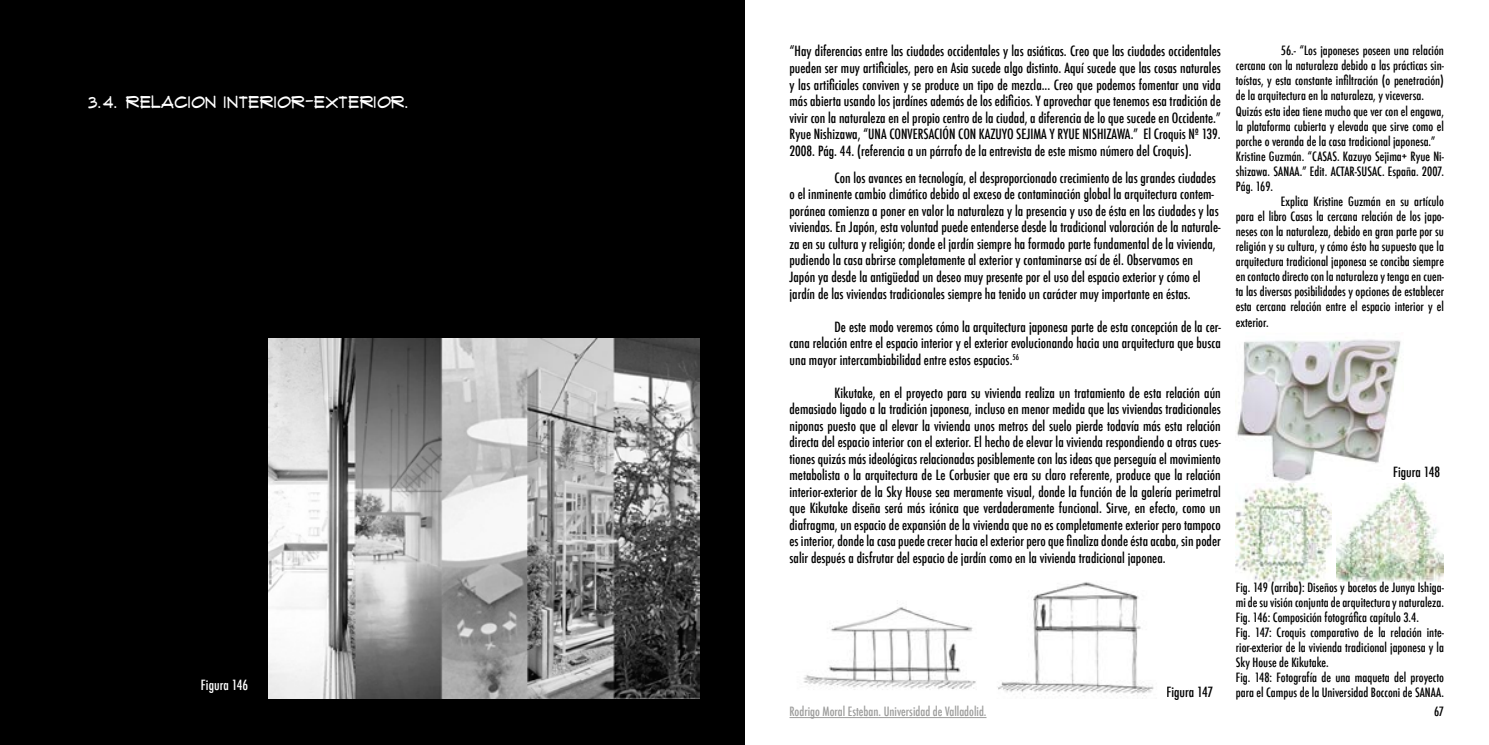
<style>
.page{position:relative;width:1489px;height:745px;background:#fff}
.page>*{position:absolute;margin:0;border:0;box-sizing:border-box;transform-origin:0 0}
.t1{font:16.25px "Flux Architect";color:#fff}
.t2{font:500 condensed 13.75px/16.5px "Futura";color:#000;text-align:justify}
.t3{font:500 condensed 13.75px "Futura";color:#fff}
.t4{font:500 condensed 12.5px/15px "Futura";color:#000}
.t5{font:500 condensed 12.5px "Futura";color:#9d9d9c}
</style>
<div class="page">
<div style="left:0;top:0;width:744px;height:744px;background:#000"></div>
<img style="left:1235px;top:482px;width:96px;height:99px">
<img style="left:1336px;top:482px;width:107px;height:99px">
<img style="left:1237px;top:339px;width:164px;height:143px">
<hr style="left:789px;top:716px;width:197px;height:1px;background:#9d9d9c">
<img style="left:803px;top:582px;width:351px;height:114px">
<img style="left:268px;top:338px;width:431px;height:360px">
<p class="t1" style="left:89px;top:91px;width:323px">3.4. RELACION INTERIOR-EXTERIOR.</p>
<p class="t3" style="left:201px;top:676px;width:49px">Figura 146</p>
<p class="t2" style="left:789px;top:43px;width:433px">“Hay diferencias entre las ciudades occidentales y las asiáticas. Creo que las ciudades occidentales pueden ser muy artificiales, pero en Asia sucede algo distinto. Aquí sucede que las cosas naturales y las artificiales conviven y se produce un tipo de mezcla... Creo que podemos fomentar una vida más abierta usando los jardínes además de los edificios. Y aprovechar que tenemos esa tradición de vivir con la naturaleza en el propio centro de la ciudad, a diferencia de lo que sucede en Occidente.” Ryue Nishizawa, “UNA CONVERSACIÓN CON KAZUYO SEJIMA Y RYUE NISHIZAWA.” El Croquis Nº 139.<br>2008. Pág. 44. (referencia a un párrafo de la entrevista de este mismo número del Croquis).</p>
<p class="t2" style="left:789px;top:169px;width:432px;text-align:left;text-indent:45px">Con los avances en tecnología, el desproporcionado crecimiento de las grandes ciudades o el inminente cambio climático debido al exceso de contaminación global la arquitectura contem&shy;poránea comienza a poner en valor la naturaleza y la presencia y uso de ésta en las ciudades y las viviendas. En Japón, esta voluntad puede entenderse desde la tradicional valoración de la naturale&shy;za en su cultura y religión; donde el jardín siempre ha formado parte fundamental de la vivienda, pudiendo la casa abrirse completamente al exterior y contaminarse así de él. Observamos en Japón ya desde la antigüedad un deseo muy presente por el uso del espacio exterior y cómo el jardín de las viviendas tradicionales siempre ha tenido un carácter muy importante en éstas.</p>
<p class="t2" style="left:789px;top:318px;width:433px;text-indent:45px">De este modo veremos cómo la arquitectura japonesa parte de esta concepción de la cer&shy;cana relación entre el espacio interior y el exterior evolucionando hacia una arquitectura que busca una mayor intercambiabilidad entre estos espacios.<sup>56</sup></p>
<p class="t2" style="left:789px;top:384px;width:433px;text-indent:45px">Kikutake, en el proyecto para su vivienda realiza un tratamiento de esta relación aún demasiado ligado a la tradición japonesa, incluso en menor medida que las viviendas tradicionales niponas puesto que al elevar la vivienda unos metros del suelo pierde todavía más esta relación directa del espacio interior con el exterior. El hecho de elevar la vivienda respondiendo a otras cues&shy;tiones quizás más ideológicas relacionadas posiblemente con las ideas que perseguía el movimiento metabolista o la arquitectura de Le Corbusier que era su claro referente, produce que la relación interior-exterior de la Sky House sea meramente visual, donde la función de la galería perimetral que Kikutake diseña será más icónica que verdaderamente funcional. Sirve, en efecto, como un diafragma, un espacio de expansión de la vivienda que no es completamente exterior pero tampoco es interior, donde la casa puede crecer hacia el exterior pero que finaliza donde ésta acaba, sin poder salir después a disfrutar del espacio de jardín como en la vivienda tradicional japonea.</p>
<p class="t4" style="left:1235px;top:43px;width:210px;text-indent:45px">56.- “Los japoneses poseen una relación cercana con la naturaleza debido a las prácticas sin&shy;toístas, y esta constante infiltración (o penetración) de la arquitectura en la naturaleza, y viceversa.<br>Quizás esta idea tiene mucho que ver con el engawa, la plataforma cubierta y elevada que sirve como el porche o veranda de la casa tradicional japonesa.” Kristine Guzmán. “CASAS. Kazuyo Sejima+ Ryue Ni&shy;shizawa. SANAA.” Edit. ACTAR-SUSAC. España. 2007.<br>Pág. 169.</p>
<p class="t4" style="left:1235px;top:193px;width:210px;text-align:justify;text-indent:45px">Explica Kristine Guzmán en su artículo para el libro Casas la cercana relación de los japo&shy;neses con la naturaleza, debido en gran parte por su religión y su cultura, y cómo ésto ha supuesto que la arquitectura tradicional japonesa se conciba siempre en contacto directo con la naturaleza y tenga en cuen&shy;ta las diversas posibilidades y opciones de establecer esta cercana relación entre el espacio interior y el</p>
<p class="t4" style="left:1235px;top:315px;width:34px">exterior.</p>
<p class="t2" style="left:1392px;top:463px;width:49px">Figura 148</p>
<p class="t5" style="left:789px;top:703px;width:198px">Rodrigo Moral Esteban. Universidad de Valladolid.</p>
<p class="t4" style="left:1235px;top:579px;width:210px">Fig. 149 (arriba): Diseños y bocetos de Junya Ishiga&shy;mi de su visión conjunta de arquitectura y naturaleza.<br>Fig. 146: Composición fotográfica capítulo 3.4.<br>Fig. 147: Croquis comparativo de la relación inte&shy;rior-exterior de la vivienda tradicional japonesa y la Sky House de Kikutake.<br>Fig. 148: Fotografía de una maqueta del proyecto</p>
<p class="t2" style="left:1166px;top:683px;width:48px">Figura 147</p>
<p class="t4" style="left:1235px;top:684px;width:210px">para el Campus de la Universidad Bocconi de SANAA.</p>
<p class="t4" style="left:1433px;top:703px;width:11px">67</p>
</div>
